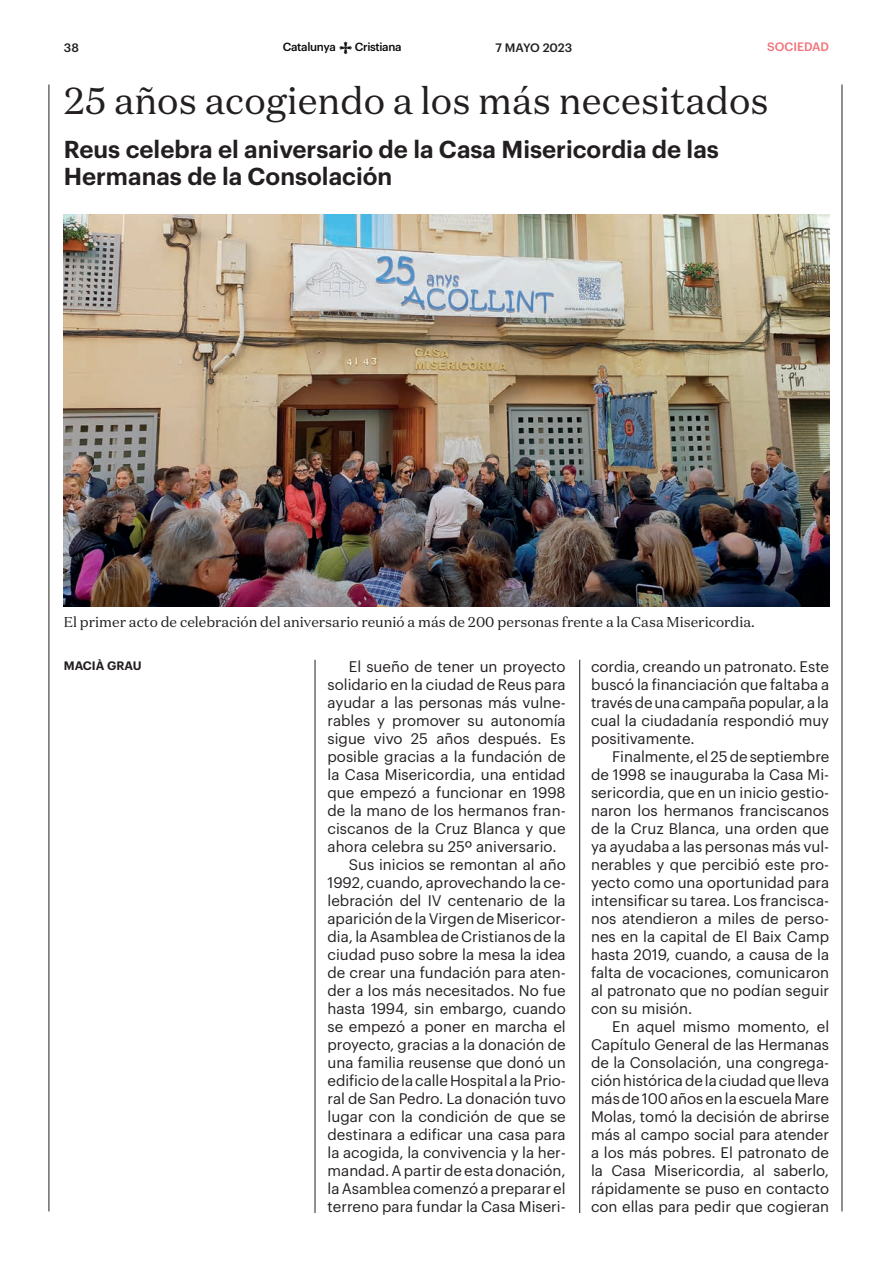
<style>
.page{position:relative;width:893px;height:1263px;background:#fff}
.page>*{position:absolute;margin:0;border:0;box-sizing:border-box;transform-origin:0 0}
.t1{font:37.5px "Domaine Text";color:#231f20}
.t2{font:600 24px/27px "Graphik";color:#231f20}
.t3{font:15px/18px "Graphik";color:#231f20;text-align:justify}
.t4{font:14.25px "Domaine Text";color:#231f20}
.t5{font:500 12px "Graphik";color:#231f20}
.t6{font:600 12px "Graphik";color:#231f20}
.t7{font:500 12px "Graphik";color:#f27278}
.t8{font:500 11.55px "Graphik";letter-spacing:-.03em;color:#07090c}
</style>
<div class="page">
<svg style="left:339px;top:42px;width:13px;height:12px"></svg>
<hr style="left:49px;top:85px;width:1px;height:1126px;background:#231f20">
<hr style="left:842px;top:85px;width:1px;height:1126px;background:#231f20">
<img style="left:64px;top:215px;width:765px;height:391px">
<hr style="left:315px;top:660px;width:1px;height:553px;background:#231f20">
<hr style="left:579px;top:660px;width:1px;height:553px;background:#231f20">
<p class="t5" style="left:64px;top:38px;width:17px">38</p>
<p class="t8" style="left:283px;top:38px;width:54px">Catalunya</p>
<p class="t8" style="left:355px;top:38px;width:48px">Cristiana</p>
<p class="t5" style="left:495px;top:38px;width:78px">7 MAYO 2023</p>
<p class="t7" style="left:767px;top:38px;width:64px">SOCIEDAD</p>
<h1 class="t1" style="left:64px;top:77px;width:707px">25 años acogiendo a los más necesitados</h1>
<h2 class="t2" style="left:64px;top:133px;width:657px">Reus celebra el aniversario de la Casa Misericordia de las<br>Hermanas de la Consolación</h2>
<p class="t4" style="left:64px;top:612px;width:692px">El primer acto de celebración del aniversario reunió a más de 200 personas frente a la Casa Misericordia.</p>
<p class="t6" style="left:64px;top:656px;width:79px">MACIÀ GRAU</p>
<p class="t3" style="left:349px;top:656px;width:218px">El sueño de tener un proyecto</p>
<p class="t3" style="left:328px;top:674px;width:240px">solidario en la ciudad de Reus para</p>
<p class="t3" style="left:328px;top:692px;width:240px">ayudar a las personas más vulne-</p>
<p class="t3" style="left:328px;top:710px;width:240px">rables y promover su autonomía</p>
<p class="t3" style="left:328px;top:728px;width:240px">sigue vivo 25 años después. Es</p>
<p class="t3" style="left:328px;top:746px;width:240px">posible gracias a la fundación de</p>
<p class="t3" style="left:328px;top:764px;width:240px">la Casa Misericordia, una entidad</p>
<p class="t3" style="left:328px;top:782px;width:240px">que empezó a funcionar en 1998</p>
<p class="t3" style="left:328px;top:800px;width:240px">de la mano de los hermanos fran-</p>
<p class="t3" style="left:328px;top:818px;width:240px">ciscanos de la Cruz Blanca y que</p>
<p class="t3" style="left:328px;top:836px;width:230px">ahora celebra su 25º aniversario.</p>
<p class="t3" style="left:349px;top:854px;width:218px">Sus inicios se remontan al año</p>
<p class="t3" style="left:328px;top:872px;width:240px">1992, cuando, aprovechando la ce-</p>
<p class="t3" style="left:328px;top:890px;width:240px">lebración del IV centenario de la</p>
<p class="t3" style="left:328px;top:908px;width:240px">aparición de la Virgen de Misericor-</p>
<p class="t3" style="left:328px;top:926px;width:240px">dia, la Asamblea de Cristianos de la</p>
<p class="t3" style="left:328px;top:944px;width:240px">ciudad puso sobre la mesa la idea</p>
<p class="t3" style="left:328px;top:962px;width:240px">de crear una fundación para aten-</p>
<p class="t3" style="left:328px;top:980px;width:240px">der a los más necesitados. No fue</p>
<p class="t3" style="left:328px;top:998px;width:240px">hasta 1994, sin embargo, cuando</p>
<p class="t3" style="left:328px;top:1016px;width:240px">se empezó a poner en marcha el</p>
<p class="t3" style="left:328px;top:1034px;width:240px">proyecto, gracias a la donación de</p>
<p class="t3" style="left:328px;top:1052px;width:240px">una familia reusense que donó un</p>
<p class="t3" style="left:328px;top:1070px;width:240px">edificio de la calle Hospital a la Prio-</p>
<p class="t3" style="left:328px;top:1088px;width:240px">ral de San Pedro. La donación tuvo</p>
<p class="t3" style="left:328px;top:1106px;width:240px">lugar con la condición de que se</p>
<p class="t3" style="left:328px;top:1124px;width:240px">destinara a edificar una casa para</p>
<p class="t3" style="left:328px;top:1142px;width:240px">la acogida, la convivencia y la her-</p>
<p class="t3" style="left:328px;top:1160px;width:240px">mandad. A partir de esta donación,</p>
<p class="t3" style="left:328px;top:1178px;width:240px">la Asamblea comenzó a preparar el</p>
<p class="t3" style="left:328px;top:1196px;width:240px">terreno para fundar la Casa Miseri-</p>
<p class="t3" style="left:591px;top:656px;width:240px">cordia, creando un patronato. Este buscó la financiación que faltaba a través de una campaña popular, a la cual la ciudadanía respondió muy positivamente.</p>
<p class="t3" style="left:591px;top:746px;width:240px;text-indent:21px">Finalmente, el 25 de septiembre de 1998 se inauguraba la Casa Mi&shy;sericordia, que en un inicio gestio&shy;naron los hermanos franciscanos de la Cruz Blanca, una orden que ya ayudaba a las personas más vul&shy;nerables y que percibió este pro&shy;yecto como una oportunidad para intensificar su tarea. Los francisca&shy;nos atendieron a miles de perso&shy;nes en la capital de El Baix Camp hasta 2019, cuando, a causa de la falta de vocaciones, comunicaron al patronato que no podían seguir con su misión.</p>
<p class="t3" style="left:591px;top:1016px;width:240px;text-indent:21px">En aquel mismo momento, el Capítulo General de las Hermanas de la Consolación, una congrega&shy;ción histórica de la ciudad que lleva más de 100 años en la escuela Mare Molas, tomó la decisión de abrirse más al campo social para atender a los más pobres. El patronato de la Casa Misericordia, al saberlo, rápidamente se puso en contacto con ellas para pedir que cogieran</p>
</div>
